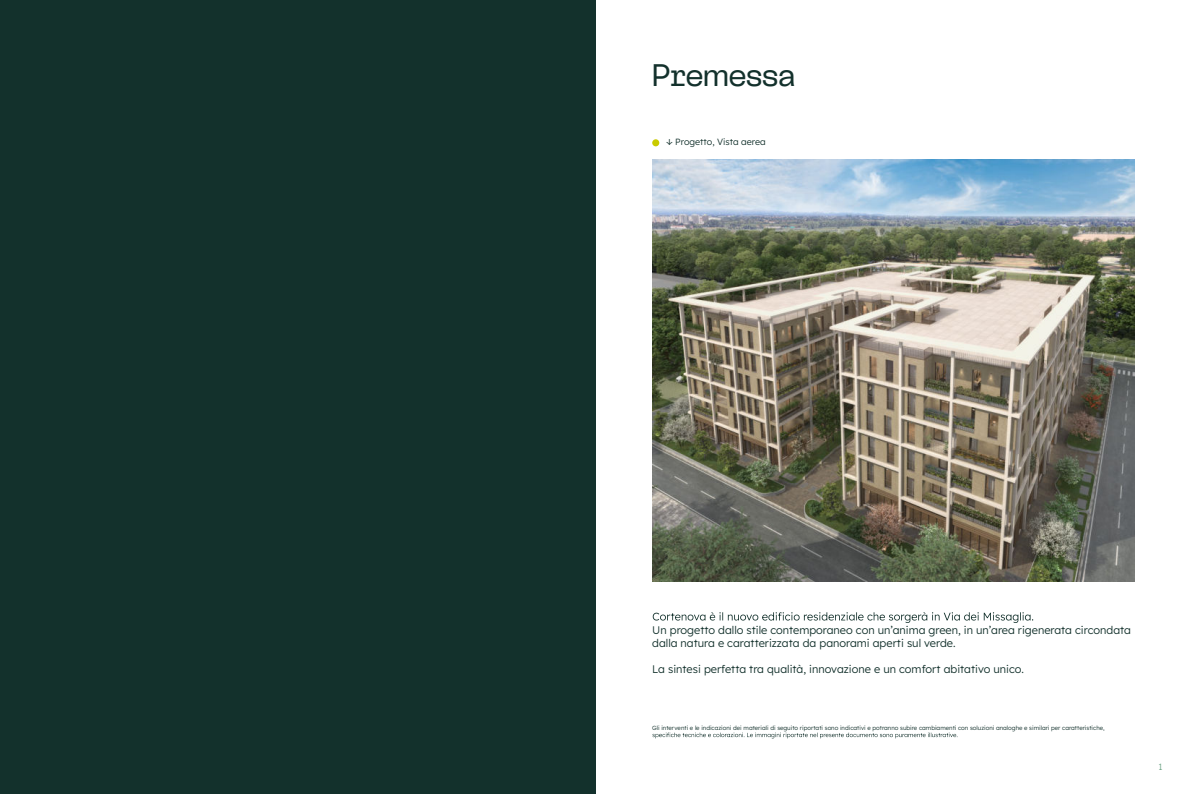
<style>
.page{position:relative;width:1191px;height:794px;background:#fff}
.page>*{position:absolute;margin:0;border:0;box-sizing:border-box;transform-origin:0 0}
.t1{font:31px "Nagel VF";color:#13312c}
.t2{font:300 11px/13.2px "Lexend";color:#13312c}
.t3{font:300 9px "Lexend";color:#13312c}
.t4{font:300 9px "Lexend";color:#71a688}
.t5{font:300 6px "Lexend";color:#13312c}
.s1{font-family:"Work Sans";font-weight:400}
</style>
<div class="page">
<svg style="left:653px;top:612px;width:380px;height:11px"></svg>
<svg style="left:652px;top:732px;width:305px;height:6px"></svg>
<img style="left:652px;top:159px;width:482px;height:422px">
<div style="left:652px;top:139px;width:7px;height:7px;background:#c9cb00;border-radius:50%"></div>
<div style="left:0;top:0;width:595px;height:794px;background:#13312c"></div>
<h1 class="t1" style="left:652px;top:57px;width:144px">Premessa</h1>
<p class="t3" style="left:666px;top:139px;width:101px"><span class="s1">↓</span> Progetto, Vista aerea</p>
<p class="t2" style="left:652px;top:624px;width:480px">Un progetto dallo stile contemporaneo con uníanima green, in uníarea rigenerata circondata dalla natura e caratterizzata da panorami aperti sul verde.</p>
<p class="t2" style="left:652px;top:663px;width:373px">La sintesi perfetta tra qualit‡, innovazione e un comfort abitativo unico.</p>
<p class="t5" style="left:652px;top:725px;width:454px">Gli interventi e le indicazioni dei materiali di seguito riportati sono indicativi e potranno subire cambiamenti con soluzioni analoghe e similari per caratteristiche,</p>
<p class="t4" style="left:1158px;top:763px;width:6px">1</p>
</div>
